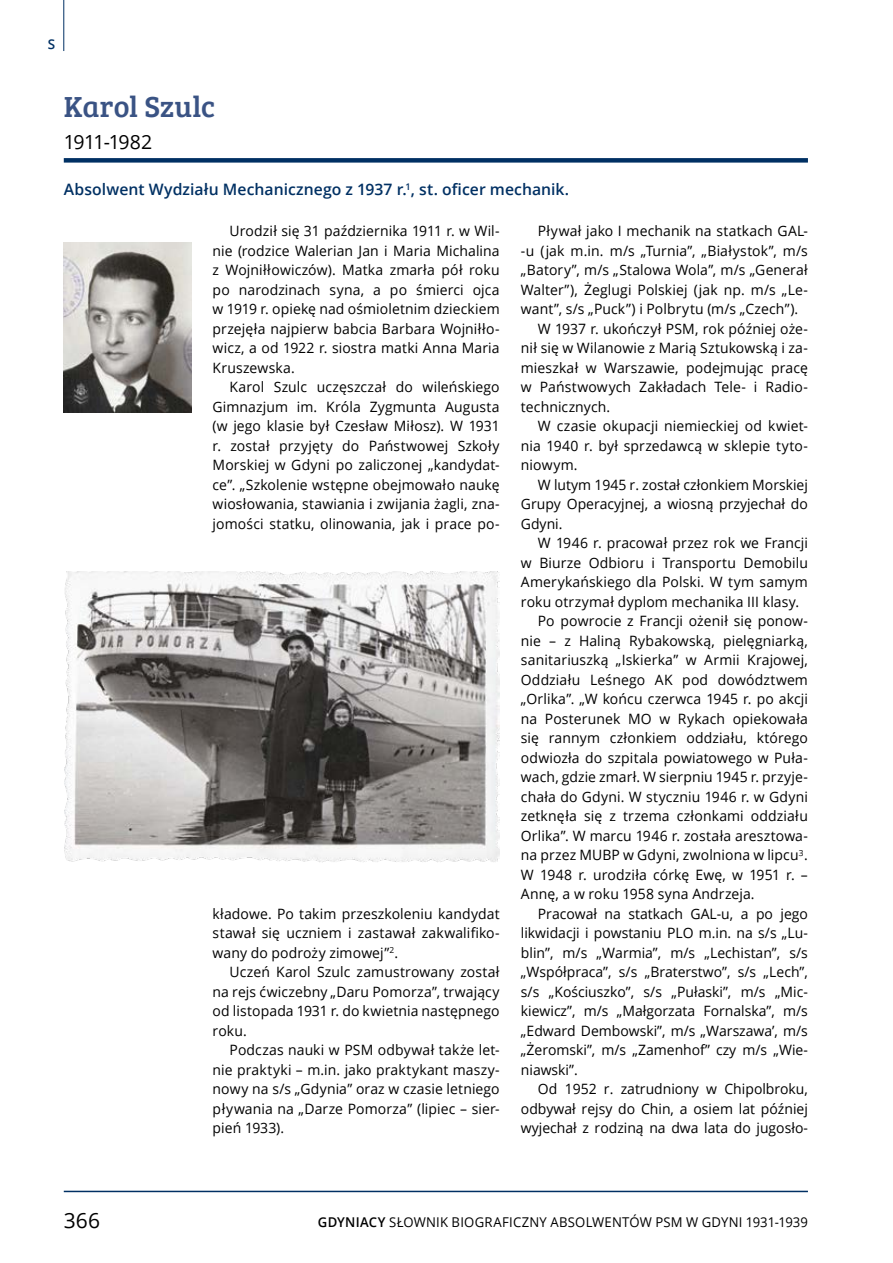
<style>
.page{position:relative;width:893px;height:1263px;background:#fff}
.page>*{position:absolute;margin:0;border:0;box-sizing:border-box;transform-origin:0 0}
.t1{font:30px "Bree Serif";letter-spacing:.005em;color:#3a5384}
.t2{font:21px "Open Sans";color:#000}
.t3{font:19.5px "Open Sans";letter-spacing:-.045em;color:#000}
.t4{font:600 15.75px "Open Sans";letter-spacing:.005em;color:#003063}
.t5{font:14.25px/19.5px "Open Sans";letter-spacing:.005em;color:#000;text-align:justify}
.t6{font:13.5px "Open Sans";letter-spacing:.015em;color:#000}
.t7{font:600 13.5px "Open Sans";color:#003063}
.s1{font-weight:600}
</style>
<div class="page">
<hr style="left:64px;top:1191px;width:744px;height:1px;background:#003063">
<hr style="left:63px;top:0;width:1px;height:51px;background:#003063">
<div style="left:64px;top:158px;width:744px;height:5px;background:#003063"></div>
<img style="left:64px;top:242px;width:127px;height:170px">
<img style="left:64px;top:572px;width:436px;height:290px">
<p class="t7" style="left:48px;top:34px;width:9px">S</p>
<h1 class="t1" style="left:64px;top:85px;width:153px">Karol Szulc</h1>
<h3 class="t3" style="left:64px;top:128px;width:90px">1911-1982</h3>
<p class="t4" style="left:64px;top:178px;width:507px">Absolwent Wydziału Mechanicznego z 1937 r.<sup>1</sup>, st. oficer mechanik.</p>
<p class="t5" style="left:213px;top:221px;width:289px;text-indent:17px">Urodził się 31 października 1911 r. w Wil&shy;nie (rodzice Walerian Jan i Maria Michalina z Wojniłłowiczów). Matka zmarła pół roku po narodzinach syna, a po śmierci ojca w 1919 r. opiekę nad ośmioletnim dzieckiem przejęła najpierw babcia Barbara Wojniłło&shy;wicz, a od 1922 r. siostra matki Anna Maria Kruszewska.</p>
<p class="t5" style="left:213px;top:377px;width:289px;text-indent:17px">Karol Szulc uczęszczał do wileńskiego Gimnazjum im. Króla Zygmunta Augusta (w jego klasie był Czesław Miłosz). W 1931 r. został przyjęty do Państwowej Szkoły Morskiej w Gdyni po zaliczonej „kandydat&shy;ce”. „Szkolenie wstępne obejmowało naukę wiosłowania, stawiania i zwijania żagli, zna&shy;jomości statku, olinowania, jak i prace po-</p>
<p class="t5" style="left:213px;top:903px;width:289px">kładowe. Po takim przeszkoleniu kandydat stawał się uczniem i zastawał zakwalifiko&shy;wany do podroży zimowej”<sup>2</sup>.</p>
<p class="t5" style="left:213px;top:962px;width:289px;text-indent:17px">Uczeń Karol Szulc zamustrowany został na rejs ćwiczebny „Daru Pomorza”, trwający od listopada 1931 r. do kwietnia następnego roku.</p>
<p class="t5" style="left:213px;top:1040px;width:289px;text-indent:17px">Podczas nauki w PSM odbywał także let&shy;nie praktyki – m.in. jako praktykant maszy&shy;nowy na s/s „Gdynia” oraz w czasie letniego pływania na „Darze Pomorza” (lipiec – sier&shy;pień 1933).</p>
<p class="t5" style="left:538px;top:221px;width:272px">Pływał jako I mechanik na statkach GAL-</p>
<p class="t5" style="left:521px;top:240px;width:289px">-u (jak m.in. m/s „Turnia”, „Białystok”, m/s</p>
<p class="t5" style="left:521px;top:260px;width:288px">„Batory”, m/s „Stalowa Wola”, m/s „Generał</p>
<p class="t5" style="left:521px;top:279px;width:289px">Walter”), Żeglugi Polskiej (jak np. m/s „Le-</p>
<p class="t5" style="left:521px;top:299px;width:279px">want”, s/s „Puck”) i Polbrytu (m/s „Czech”).</p>
<p class="t5" style="left:538px;top:318px;width:272px">W 1937 r. ukończył PSM, rok później oże-</p>
<p class="t5" style="left:521px;top:338px;width:289px">nił się w Wilanowie z Marią Sztukowską i za-</p>
<p class="t5" style="left:521px;top:357px;width:289px">mieszkał w Warszawie, podejmując pracę</p>
<p class="t5" style="left:521px;top:377px;width:289px">w Państwowych Zakładach Tele- i Radio-</p>
<p class="t5" style="left:521px;top:396px;width:91px">technicznych.</p>
<p class="t5" style="left:538px;top:416px;width:272px">W czasie okupacji niemieckiej od kwiet-</p>
<p class="t5" style="left:521px;top:435px;width:289px">nia 1940 r. był sprzedawcą w sklepie tyto-</p>
<p class="t5" style="left:521px;top:455px;width:58px">niowym.</p>
<p class="t5" style="left:538px;top:474px;width:272px">W lutym 1945 r. został członkiem Morskiej</p>
<p class="t5" style="left:521px;top:494px;width:289px">Grupy Operacyjnej, a wiosną przyjechał do</p>
<p class="t5" style="left:521px;top:513px;width:43px">Gdyni.</p>
<p class="t5" style="left:538px;top:533px;width:272px">W 1946 r. pracował przez rok we Francji</p>
<p class="t5" style="left:521px;top:552px;width:289px">w Biurze Odbioru i Transportu Demobilu</p>
<p class="t5" style="left:521px;top:572px;width:289px">Amerykańskiego dla Polski. W tym samym</p>
<p class="t5" style="left:521px;top:591px;width:280px">roku otrzymał dyplom mechanika III klasy.</p>
<p class="t5" style="left:538px;top:611px;width:272px">Po powrocie z Francji ożenił się ponow-</p>
<p class="t5" style="left:521px;top:630px;width:289px">nie – z Haliną Rybakowską, pielęgniarką,</p>
<p class="t5" style="left:521px;top:650px;width:289px">sanitariuszką „Iskierka” w Armii Krajowej,</p>
<p class="t5" style="left:521px;top:669px;width:289px">Oddziału Leśnego AK pod dowództwem</p>
<p class="t5" style="left:521px;top:689px;width:289px">„Orlika”. „W końcu czerwca 1945 r. po akcji</p>
<p class="t5" style="left:521px;top:708px;width:289px">na Posterunek MO w Rykach opiekowała</p>
<p class="t5" style="left:521px;top:728px;width:289px">się rannym członkiem oddziału, którego</p>
<p class="t5" style="left:521px;top:747px;width:289px">odwiozła do szpitala powiatowego w Puła-</p>
<p class="t5" style="left:521px;top:767px;width:289px">wach, gdzie zmarł. W sierpniu 1945 r. przyje-</p>
<p class="t5" style="left:521px;top:786px;width:289px">chała do Gdyni. W styczniu 1946 r. w Gdyni</p>
<p class="t5" style="left:521px;top:806px;width:289px">zetknęła się z trzema członkami oddziału</p>
<p class="t5" style="left:521px;top:825px;width:289px">Orlika”. W marcu 1946 r. została aresztowa-</p>
<p class="t5" style="left:521px;top:845px;width:289px">na przez MUBP w Gdyni, zwolniona w lipcu<sup>3</sup>.</p>
<p class="t5" style="left:521px;top:864px;width:289px">W 1948 r. urodziła córkę Ewę, w 1951 r. –</p>
<p class="t5" style="left:521px;top:884px;width:235px">Annę, a w roku 1958 syna Andrzeja.</p>
<p class="t5" style="left:538px;top:903px;width:271px">Pracował na statkach GAL-u, a po jego</p>
<p class="t5" style="left:521px;top:923px;width:289px">likwidacji i powstaniu PLO m.in. na s/s „Lu-</p>
<p class="t5" style="left:521px;top:942px;width:288px">blin”, m/s „Warmia”, m/s „Lechistan”, s/s</p>
<p class="t5" style="left:521px;top:962px;width:288px">„Współpraca”, s/s „Braterstwo”, s/s „Lech”,</p>
<p class="t5" style="left:521px;top:981px;width:289px">s/s „Kościuszko”, s/s „Pułaski”, m/s „Mic-</p>
<p class="t5" style="left:521px;top:1001px;width:288px">kiewicz”, m/s „Małgorzata Fornalska”, m/s</p>
<p class="t5" style="left:521px;top:1020px;width:289px">„Edward Dembowski”, m/s „Warszawa’, m/s</p>
<p class="t5" style="left:521px;top:1040px;width:289px">„Żeromski”, m/s „Zamenhof” czy m/s „Wie-</p>
<p class="t5" style="left:521px;top:1059px;width:58px">niawski”.</p>
<p class="t5" style="left:538px;top:1079px;width:272px">Od 1952 r. zatrudniony w Chipolbroku,</p>
<p class="t5" style="left:521px;top:1098px;width:289px">odbywał rejsy do Chin, a osiem lat później</p>
<p class="t5" style="left:521px;top:1118px;width:289px">wyjechał z rodziną na dwa lata do jugosło-</p>
<h2 class="t2" style="left:64px;top:1206px;width:38px">366</h2>
<p class="t6" style="left:318px;top:1212px;width:491px"><span class="s1">GDYNIACY</span> SŁOWNIK BIOGRAFICZNY ABSOLWENTÓW PSM W GDYNI 1931-1939</p>
</div>
